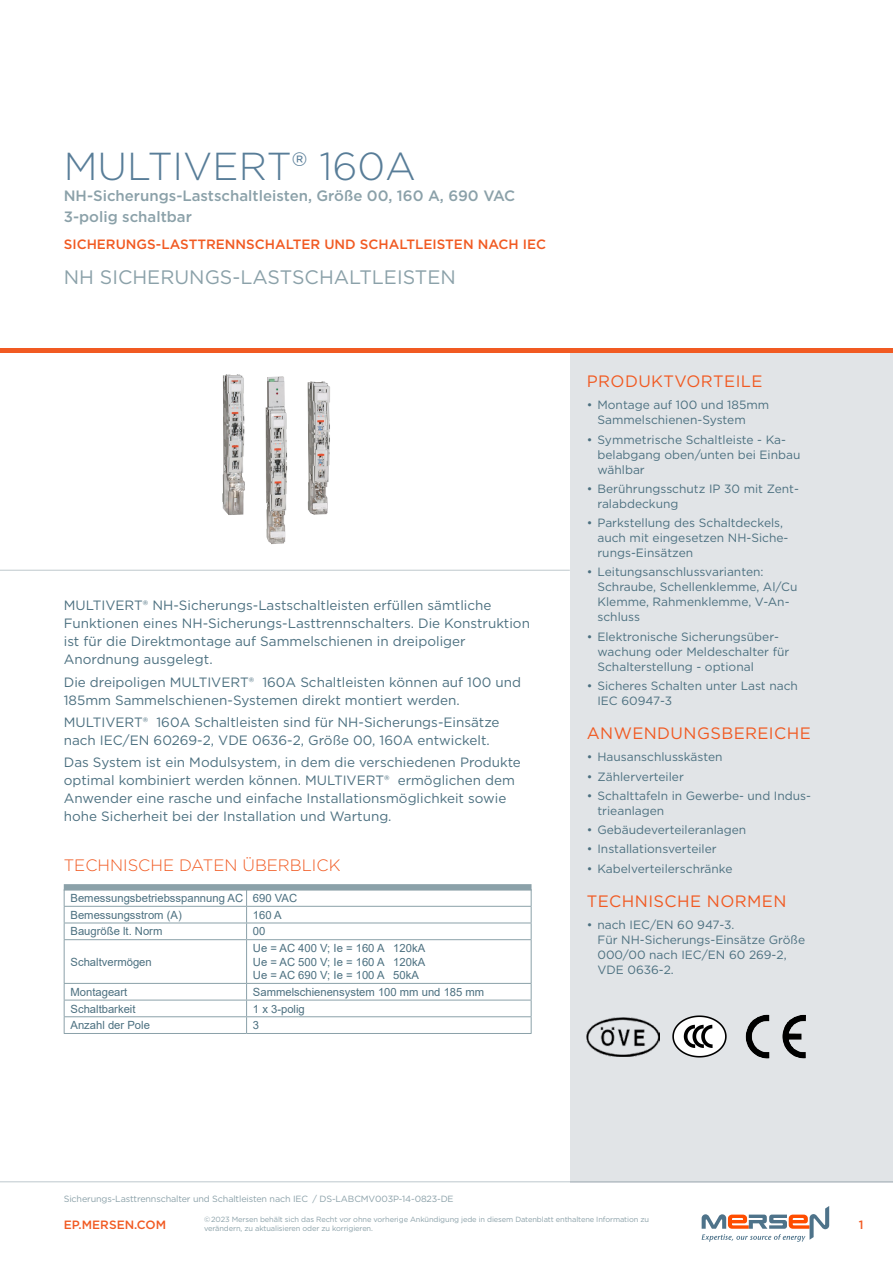
<style>
.page{position:relative;width:893px;height:1263px;background:#fff}
.page>*{position:absolute;margin:0;border:0;box-sizing:border-box;transform-origin:0 0}
.t1{font:300 39px "Gotham";color:#587d98}
.t2{font:19.5px "Gotham";color:#8ba1a9}
.t3{font:16.5px "Gotham";letter-spacing:.025em;color:#f15a22}
.t4{font:300 16.5px "Gotham";color:#f15a22}
.t5{font:500 15px/21px "Gotham";color:#8ba1a9}
.t6{font:13.5px/18px "Gotham";color:#4c7080}
.t7{font:500 13.5px "Gotham";color:#f15a22}
.t8{font:12px/15px "Gotham";color:#4c7080}
.t9{font:500 12px "Gotham";color:#f15a22}
.t10{font:11.25px/13.5px "Arial";color:#4c7080}
.t11{font:9px "Gotham";letter-spacing:-.015em;color:#8ba1a9}
.t12{font:7.5px/9px "Gotham";letter-spacing:-.015em;color:#8ba1a9}
</style>
<div class="page">
<hr style="left:0;top:1181px;width:893px;height:1px;background:#bec8cd">
<div style="left:570px;top:353px;width:323px;height:829px;background:#e1e4e7"></div>
<hr style="left:0;top:349px;width:893px;height:4px;background:#f15a22">
<hr style="left:0;top:570px;width:570px;height:1px;background:#bec8cd">
<svg style="left:702px;top:1206px;width:127px;height:36px"></svg>
<div style="left:64px;top:884px;width:467px;height:6px;background:#8ba1a9"></div>
<hr style="left:64px;top:906px;width:183px;height:1px;background:#8ba1a9">
<hr style="left:247px;top:906px;width:284px;height:1px;background:#8ba1a9">
<hr style="left:64px;top:923px;width:183px;height:1px;background:#8ba1a9">
<svg style="left:64px;top:890px;width:1px;height:49px"></svg>
<hr style="left:247px;top:923px;width:284px;height:1px;background:#8ba1a9">
<svg style="left:246px;top:890px;width:1px;height:49px"></svg>
<svg style="left:531px;top:890px;width:1px;height:49px"></svg>
<hr style="left:64px;top:939px;width:183px;height:1px;background:#8ba1a9">
<hr style="left:64px;top:940px;width:1px;height:43px;background:#8ba1a9">
<hr style="left:247px;top:939px;width:284px;height:1px;background:#8ba1a9">
<hr style="left:246px;top:940px;width:1px;height:43px;background:#8ba1a9">
<hr style="left:531px;top:940px;width:1px;height:43px;background:#8ba1a9">
<hr style="left:64px;top:983px;width:183px;height:1px;background:#8ba1a9">
<hr style="left:247px;top:983px;width:284px;height:1px;background:#8ba1a9">
<hr style="left:64px;top:1000px;width:183px;height:1px;background:#8ba1a9">
<hr style="left:247px;top:1000px;width:284px;height:1px;background:#8ba1a9">
<hr style="left:64px;top:1016px;width:183px;height:1px;background:#8ba1a9">
<svg style="left:64px;top:984px;width:1px;height:49px"></svg>
<hr style="left:64px;top:1033px;width:183px;height:1px;background:#8ba1a9">
<hr style="left:247px;top:1016px;width:284px;height:1px;background:#8ba1a9">
<svg style="left:246px;top:984px;width:1px;height:49px"></svg>
<svg style="left:531px;top:984px;width:1px;height:49px"></svg>
<hr style="left:247px;top:1033px;width:284px;height:1px;background:#8ba1a9">
<img style="left:222px;top:374px;width:108px;height:170px">
<img style="left:587px;top:1017px;width:72px;height:39px">
<img style="left:745px;top:1014px;width:61px;height:45px">
<img style="left:673px;top:1015px;width:53px;height:43px">
<h1 class="t1" style="left:64px;top:142px;width:354px">MULTIVERT® 160A</h1>
<p class="t5" style="left:64px;top:185px;width:453px">NH-Sicherungs-Lastschaltleisten, Größe 00, 160 A, 690 VAC<br>3-polig schaltbar</p>
<p class="t7" style="left:64px;top:235px;width:484px">SICHERUNGS-LASTTRENNSCHALTER UND SCHALTLEISTEN NACH IEC</p>
<h2 class="t2" style="left:64px;top:264px;width:394px">NH SICHERUNGS-LASTSCHALTLEISTEN</h2>
<p class="t6" style="left:64px;top:596px;width:468px">MULTIVERT® NH-Sicherungs-Lastschaltleisten erfüllen sämtliche Funktionen eines NH-Sicherungs-Lasttrennschalters. Die Konstruktion ist für die Direktmontage auf Sammelschienen in dreipoliger Anordnung ausgelegt.</p>
<p class="t6" style="left:64px;top:672px;width:459px">Die dreipoligen MULTIVERT® 160A Schaltleisten können auf 100 und<br>185mm Sammelschienen-Systemen direkt montiert werden.</p>
<p class="t6" style="left:64px;top:713px;width:437px">MULTIVERT® 160A Schaltleisten sind für NH-Sicherungs-Einsätze nach IEC/EN 60269-2, VDE 0636-2, Größe 00, 160A entwickelt.</p>
<p class="t6" style="left:64px;top:753px;width:459px">Das System ist ein Modulsystem, in dem die verschiedenen Produkte optimal kombiniert werden können. MULTIVERT® ermöglichen dem Anwender eine rasche und einfache Installationsmöglichkeit sowie hohe Sicherheit bei der Installation und Wartung.</p>
<h3 class="t4" style="left:64px;top:854px;width:278px">TECHNISCHE DATEN ÜBERBLICK</h3>
<p class="t10" style="left:71px;top:890px;width:228px;line-height:16.6px">Bemessungsbetriebsspannung AC 690 VAC<br>Bemessungsstrom (A)</p>
<p class="t10" style="left:253px;top:908px;width:30px">160 A</p>
<p class="t10" style="left:71px;top:925px;width:93px">Baugröße lt. Norm</p>
<p class="t10" style="left:253px;top:925px;width:14px">00</p>
<p class="t10" style="left:71px;top:955px;width:83px">Schaltvermögen</p>
<p class="t10" style="left:253px;top:941px;width:174px;text-align:justify">Ue = AC 400 V; Ie = 160 A 120kA Ue = AC 500 V; Ie = 160 A 120kA Ue = AC 690 V; Ie = 100 A 50kA</p>
<p class="t10" style="left:71px;top:985px;width:58px">Montageart</p>
<p class="t10" style="left:253px;top:985px;width:233px">Sammelschienensystem 100 mm und 185 mm</p>
<p class="t10" style="left:71px;top:1002px;width:67px">Schaltbarkeit</p>
<p class="t10" style="left:253px;top:1002px;width:53px">1 x 3-polig</p>
<p class="t10" style="left:71px;top:1018px;width:81px">Anzahl der Pole</p>
<p class="t10" style="left:253px;top:1018px;width:8px">3</p>
<h3 class="t3" style="left:587px;top:371px;width:177px">PRODUKTVORTEILE</h3>
<p class="t8" style="left:597px;top:397px;width:173px;text-indent:-11px">• Montage auf 100 und 185mm<br>Sammelschienen-System</p>
<p class="t8" style="left:597px;top:432px;width:205px;text-indent:-11px">• Symmetrische Schaltleiste - Ka&shy;belabgang oben/unten bei Einbau wählbar</p>
<p class="t8" style="left:597px;top:481px;width:203px;text-indent:-11px">• Berührungsschutz IP 30 mit Zent&shy;ralabdeckung</p>
<p class="t8" style="left:597px;top:515px;width:192px;text-indent:-11px">• Parkstellung des Schaltdeckels, auch mit eingesetzen NH-Siche&shy;rungs-Einsätzen</p>
<p class="t8" style="left:597px;top:564px;width:202px;text-indent:-11px">• Leitungsanschlussvarianten:<br>Schraube, Schellenklemme, Al/Cu<br>Klemme, Rahmenklemme, V-An&shy;schluss</p>
<p class="t8" style="left:597px;top:629px;width:193px;text-indent:-11px">• Elektronische Sicherungsüber&shy;wachung oder Meldeschalter für<br>Schalterstellung - optional</p>
<p class="t8" style="left:597px;top:678px;width:202px;text-indent:-11px">• Sicheres Schalten unter Last nach<br>IEC 60947-3</p>
<h3 class="t3" style="left:587px;top:723px;width:225px">ANWENDUNGSBEREICHE</h3>
<p class="t8" style="left:587px;top:749px;width:137px">• Hausanschlusskästen</p>
<p class="t8" style="left:587px;top:768px;width:99px">• Zählerverteiler</p>
<p class="t8" style="left:597px;top:788px;width:215px;text-indent:-11px">• Schalttafeln in Gewerbe- und Indus&shy;trieanlagen</p>
<p class="t8" style="left:587px;top:822px;width:161px">• Gebäudeverteileranlagen</p>
<p class="t8" style="left:587px;top:841px;width:131px">• Installationsverteiler</p>
<p class="t8" style="left:587px;top:860px;width:147px">• Kabelverteilerschränke</p>
<h3 class="t3" style="left:587px;top:890px;width:201px">TECHNISCHE NORMEN</h3>
<p class="t8" style="left:597px;top:917px;width:209px;text-indent:-11px">• nach IEC/EN 60 947-3.<br>Für NH-Sicherungs-Einsätze Größe<br>000/00 nach IEC/EN 60 269-2,<br>VDE 0636-2.</p>
<p class="t11" style="left:64px;top:1193px;width:391px">Sicherungs-Lasttrennschalter und Schaltleisten nach IEC / DS-LABCMV003P-14-0823-DE</p>
<p class="t9" style="left:64px;top:1217px;width:104px">EP.MERSEN.COM</p>
<p class="t9" style="left:859px;top:1217px;width:6px">1</p>
<p class="t12" style="left:204px;top:1215px;width:446px">©2023 Mersen behält sich das Recht vor ohne vorherige Ankündigung jede in diesem Datenblatt enthaltene Information zu verändern, zu aktualisieren oder zu korrigieren.</p>
</div>
